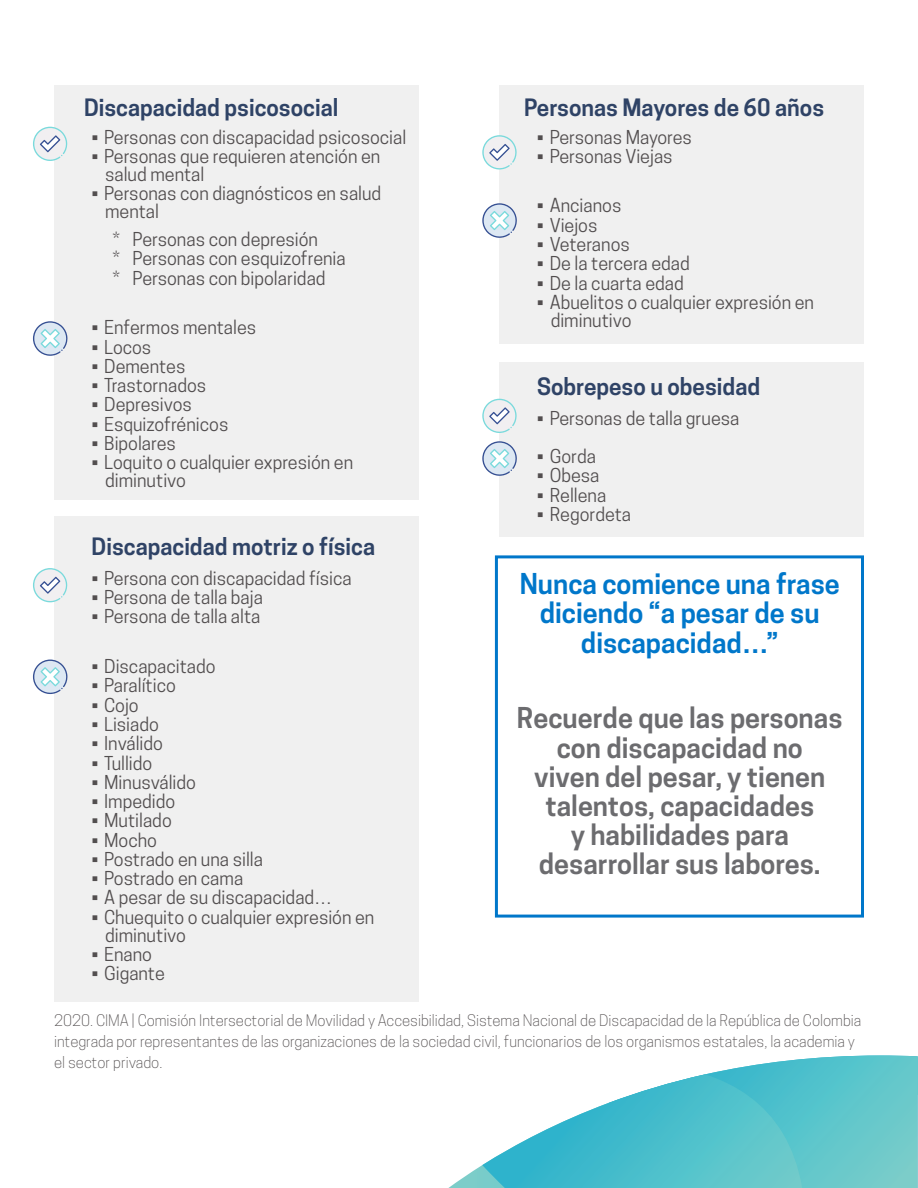
<style>
.page{position:relative;width:918px;height:1188px;background:#fff}
.page>*{position:absolute;margin:0;border:0;box-sizing:border-box;transform-origin:0 0}
.t1{font:600 27px/29.1px "Cooper Hewitt";color:#6c6c6f;text-align:center}
.t2{font:600 27px/29.1px "Cooper Hewitt";color:#0077ca;text-align:center}
.t3{font:600 22.5px "Cooper Hewitt";color:#2f4366}
.t4{font:18px/18px "Cooper Hewitt";color:#524e4f}
.t5{font:300 15px/21px "Cooper Hewitt";color:#545051}
</style>
<div class="page">
<div style="left:495px;top:555px;width:369px;height:363px;border:3px solid #0077ca"></div>
<div style="left:54px;top:85px;width:364px;height:415px;background:#f0f0f0"></div>
<div style="left:54px;top:516px;width:364px;height:486px;background:#f0f0f0"></div>
<div style="left:500px;top:85px;width:364px;height:259px;background:#f0f0f0"></div>
<div style="left:500px;top:362px;width:364px;height:175px;background:#f0f0f0"></div>
<svg style="left:448px;top:1165px;width:34px;height:23px"></svg>
<svg style="left:482px;top:1056px;width:436px;height:132px"></svg>
<svg style="left:33px;top:126px;width:34px;height:35px"></svg>
<svg style="left:33px;top:568px;width:34px;height:35px"></svg>
<svg style="left:482px;top:135px;width:35px;height:35px"></svg>
<svg style="left:482px;top:399px;width:35px;height:34px"></svg>
<svg style="left:33px;top:321px;width:34px;height:35px"></svg>
<svg style="left:33px;top:660px;width:34px;height:34px"></svg>
<svg style="left:482px;top:203px;width:35px;height:35px"></svg>
<svg style="left:482px;top:441px;width:35px;height:35px"></svg>
<p class="t3" style="left:84px;top:94px;width:256px">Discapacidad psicosocial</p>
<p class="t4" style="left:91px;top:128px;width:316px">• Personas con discapacidad psicosocial</p>
<p class="t4" style="left:105px;top:147px;width:277px;text-indent:-14px">• Personas que requieren atención en salud mental</p>
<p class="t4" style="left:105px;top:185px;width:278px;text-indent:-14px">• Personas con diagnósticos en salud mental</p>
<p class="t4" style="left:113px;top:230px;width:207px">* Personas con depresión</p>
<p class="t4" style="left:113px;top:250px;width:235px">* Personas con esquizofrenia</p>
<p class="t4" style="left:113px;top:269px;width:214px">* Personas con bipolaridad</p>
<p class="t4" style="left:91px;top:319px;width:166px">• Enfermos mentales</p>
<p class="t4" style="left:91px;top:338px;width:61px">• Locos</p>
<p class="t4" style="left:91px;top:357px;width:96px">• Dementes</p>
<p class="t4" style="left:91px;top:376px;width:116px">• Trastornados</p>
<p class="t4" style="left:91px;top:396px;width:102px">• Depresivos</p>
<p class="t4" style="left:91px;top:415px;width:138px">• Esquizofrénicos</p>
<p class="t4" style="left:91px;top:434px;width:86px">• Bipolares</p>
<p class="t4" style="left:105px;top:453px;width:250px;text-indent:-14px">• Loquito o cualquier expresión en diminutivo</p>
<p class="t3" style="left:92px;top:533px;width:285px">Discapacidad motriz o física</p>
<p class="t4" style="left:91px;top:569px;width:262px">• Persona con discapacidad física</p>
<p class="t4" style="left:91px;top:588px;width:173px">• Persona de talla baja</p>
<p class="t4" style="left:91px;top:608px;width:171px">• Persona de talla alta</p>
<p class="t4" style="left:91px;top:657px;width:126px">• Discapacitado</p>
<p class="t4" style="left:91px;top:677px;width:86px">• Paralítico</p>
<p class="t4" style="left:91px;top:696px;width:49px">• Cojo</p>
<p class="t4" style="left:91px;top:715px;width:69px">• Lisiado</p>
<p class="t4" style="left:91px;top:734px;width:73px">• Inválido</p>
<p class="t4" style="left:91px;top:754px;width:62px">• Tullido</p>
<p class="t4" style="left:91px;top:773px;width:106px">• Minusválido</p>
<p class="t4" style="left:91px;top:792px;width:85px">• Impedido</p>
<p class="t4" style="left:91px;top:812px;width:82px">• Mutilado</p>
<p class="t4" style="left:91px;top:831px;width:67px">• Mocho</p>
<p class="t4" style="left:91px;top:850px;width:173px">• Postrado en una silla</p>
<p class="t4" style="left:91px;top:869px;width:153px">• Postrado en cama</p>
<p class="t4" style="left:91px;top:889px;width:242px">• A pesar de su discapacidad…</p>
<p class="t4" style="left:105px;top:908px;width:271px;text-indent:-14px">• Chuequito o cualquier expresión en diminutivo</p>
<p class="t4" style="left:91px;top:945px;width:62px">• Enano</p>
<p class="t4" style="left:91px;top:965px;width:75px">• Gigante</p>
<p class="t3" style="left:524px;top:94px;width:301px">Personas Mayores de 60 años</p>
<p class="t4" style="left:537px;top:128px;width:157px">• Personas Mayores</p>
<p class="t4" style="left:537px;top:147px;width:137px">• Personas Viejas</p>
<p class="t4" style="left:537px;top:197px;width:86px">• Ancianos</p>
<p class="t4" style="left:537px;top:216px;width:62px">• Viejos</p>
<p class="t4" style="left:537px;top:235px;width:94px">• Veteranos</p>
<p class="t4" style="left:537px;top:255px;width:154px">• De la tercera edad</p>
<p class="t4" style="left:537px;top:274px;width:148px">• De la cuarta edad</p>
<p class="t4" style="left:551px;top:293px;width:265px;text-indent:-14px">• Abuelitos o cualquier expresión en diminutivo</p>
<p class="t3" style="left:537px;top:373px;width:225px">Sobrepeso u obesidad</p>
<p class="t4" style="left:537px;top:409px;width:204px">• Personas de talla gruesa</p>
<p class="t4" style="left:537px;top:447px;width:61px">• Gorda</p>
<p class="t4" style="left:537px;top:467px;width:64px">• Obesa</p>
<p class="t4" style="left:537px;top:486px;width:71px">• Rellena</p>
<p class="t4" style="left:537px;top:505px;width:96px">• Regordeta</p>
<p class="t2" style="left:520px;top:570px;width:322px">Nunca comience una frase diciendo “a pesar de su discapacidad…”</p>
<p class="t1" style="left:517px;top:704px;width:327px">Recuerde que las personas con discapacidad no<br>viven del pesar, y tienen talentos, capacidades<br>y habilidades para desarrollar sus labores.</p>
<p class="t5" style="left:54px;top:1010px;width:809px">2020. CIMA | Comisión Intersectorial de Movilidad y Accesibilidad, Sistema Nacional de Discapacidad de la República de Colombia integrada por representantes de las organizaciones de la sociedad civil, funcionarios de los organismos estatales, la academia y el sector privado.</p>
</div>
